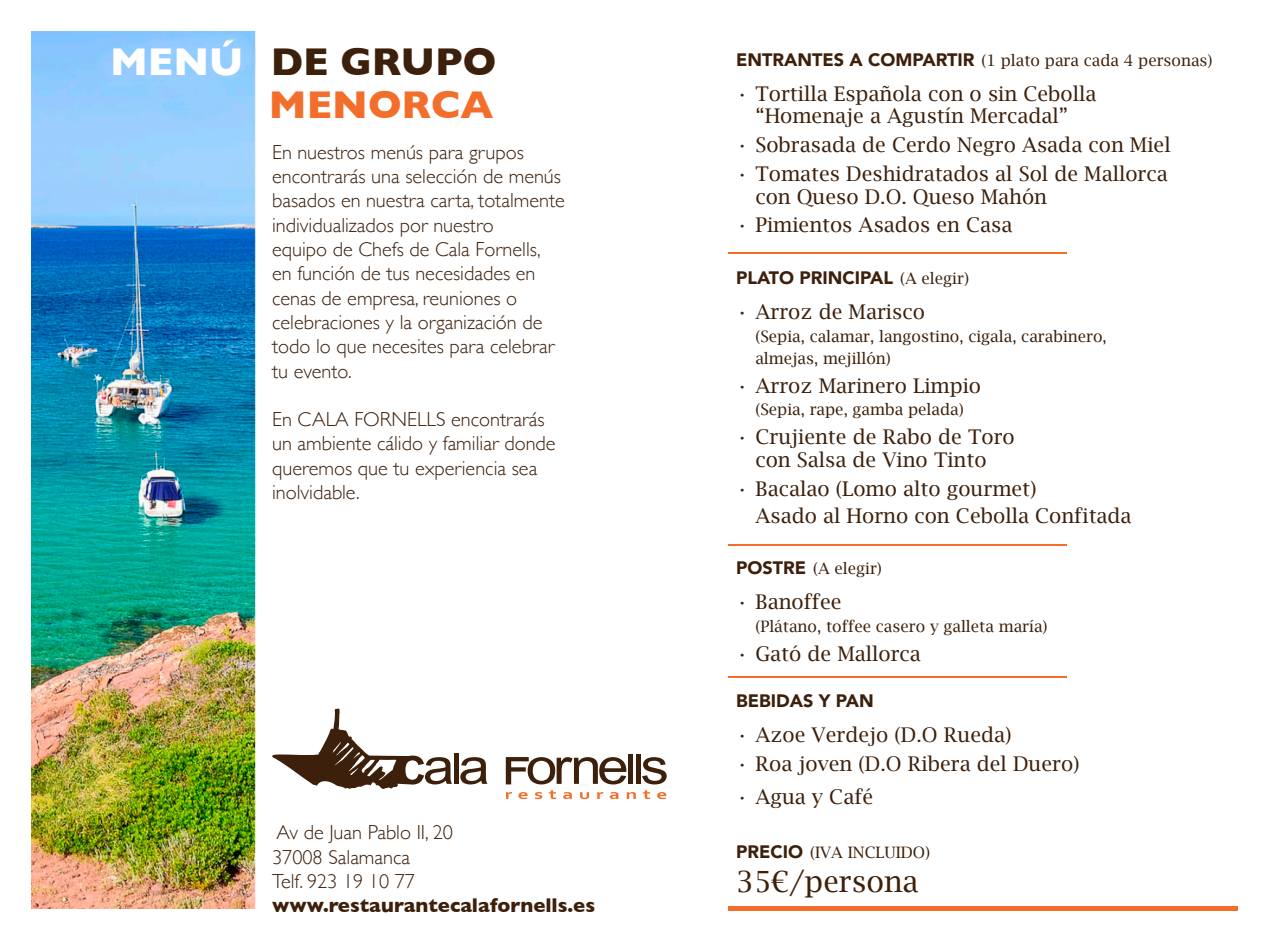
<style>
.page{position:relative;width:1276px;height:944px;background:#fff}
.page>*{position:absolute;margin:0;border:0;box-sizing:border-box;transform-origin:0 0}
.t1{font:700 39.38px "Gill Sans";color:#3c200b}
.t2{font:700 39.38px "Gill Sans";color:#f36e2a}
.t3{font:700 39.38px "Gill Sans";color:#fff}
.t4{font:29.25px "Lucida Bright";color:#3c200b}
.t5{font:300 20.25px/24.3px "Gill Sans";color:#3c200b}
.t6{font:20.25px/22.5px "Lucida Bright";color:#3c200b;text-align:center}
.t7{font:700 20.25px "Gill Sans";color:#3c200b}
.t8{font:900 18px "Avenir";color:#3c200b}
.t9{font:15.75px/22.5px "Lucida Bright";color:#3c200b}
.s1{font-family:"Avenir";font-weight:900;font-size:18px}
.s2{font-family:"Lucida Bright";font-weight:400;font-size:15.75px}
</style>
<div class="page">
<img style="left:32px;top:32px;width:223px;height:876px">
<hr style="left:728px;top:253px;width:339px;height:1px;background:#f36e2a">
<hr style="left:728px;top:544px;width:339px;height:2px;background:#f36e2a">
<hr style="left:728px;top:676px;width:339px;height:2px;background:#f36e2a">
<svg style="left:460px;top:757px;width:27px;height:27px"></svg>
<div style="left:454px;top:754px;width:5px;height:30px;background:#3c200b"></div>
<svg style="left:272px;top:708px;width:180px;height:81px"></svg>
<svg style="left:506px;top:790px;width:160px;height:9px"></svg>
<svg style="left:642px;top:757px;width:24px;height:27px"></svg>
<div style="left:635px;top:754px;width:5px;height:30px;background:#3c200b"></div>
<div style="left:628px;top:754px;width:5px;height:30px;background:#3c200b"></div>
<svg style="left:506px;top:757px;width:120px;height:27px"></svg>
<hr style="left:728px;top:906px;width:509px;height:4px;background:#f36e2a">
<p class="t3" style="left:110px;top:30px;width:135px">MENÚ</p>
<p class="t1" style="left:271px;top:30px;width:227px">DE GRUPO</p>
<p class="t2" style="left:269px;top:73px;width:226px">MENORCA</p>
<p class="t5" style="left:272px;top:139px;width:294px">En nuestros menús para grupos encontrarás una selección de menús basados en nuestra carta, totalmente individualizados por nuestro<br>equipo de Chefs de Cala Fornells, en función de tus necesidades en cenas de empresa, reuniones o celebraciones y la organización de todo lo que necesites para celebrar tu evento.</p>
<p class="t5" style="left:272px;top:406px;width:285px">En CALA FORNELLS encontrarás un ambiente cálido y familiar donde queremos que tu experiencia sea inolvidable.</p>
<p class="t5" style="left:276px;top:819px;width:178px">Av de Juan Pablo II, 20</p>
<p class="t5" style="left:272px;top:844px;width:140px">37008 Salamanca</p>
<p class="t5" style="left:272px;top:868px;width:144px">Telf. 923 19 10 77</p>
<p class="t7" style="left:272px;top:889px;width:324px">www.restaurantecalafornells.es</p>
<p class="t9" style="left:736px;top:49px;width:478px"><span class="s1">ENTRANTES A COMPARTIR</span> (1 plato para cada 4 personas)</p>
<p class="t6" style="left:736px;top:82px;width:362px">• Tortilla Española con o sin Cebolla “Homenaje a Agustín Mercadal”</p>
<p class="t6" style="left:736px;top:134px;width:436px">• Sobrasada de Cerdo Negro Asada con Miel</p>
<p class="t6" style="left:755px;top:163px;width:414px;text-align:left;text-indent:-19px">• Tomates Deshidratados al Sol de Mallorca con Queso D.O. Queso Mahón</p>
<p class="t6" style="left:736px;top:214px;width:278px">• Pimientos Asados en Casa</p>
<p class="t8" style="left:736px;top:262px;width:234px">PLATO PRINCIPAL <span class="s2">(A elegir)</span></p>
<p class="t6" style="left:736px;top:301px;width:190px">• Arroz de Marisco</p>
<p class="t9" style="left:755px;top:325px;width:353px">(Sepia, calamar, langostino, cigala, carabinero, almejas, mejillón)</p>
<p class="t6" style="left:736px;top:374px;width:246px">• Arroz Marinero Limpio</p>
<p class="t9" style="left:755px;top:399px;width:210px">(Sepia, rape, gamba pelada)</p>
<p class="t6" style="left:736px;top:426px;width:280px">• Crujiente de Rabo de Toro con Salsa de Vino Tinto</p>
<p class="t6" style="left:755px;top:475px;width:378px;line-height:27px;text-align:left;text-indent:-19px">• Bacalao (Lomo alto gourmet)<br>Asado al Horno con Cebolla Confitada</p>
<p class="t9" style="left:736px;top:557px;width:147px"><span class="s1">POSTRE</span> (A elegir)</p>
<p class="t6" style="left:736px;top:591px;width:107px">• Banoffee</p>
<p class="t9" style="left:755px;top:615px;width:294px">(Plátano, toffee casero y galleta maría)</p>
<p class="t6" style="left:736px;top:642px;width:186px">• Gató de Mallorca</p>
<p class="t8" style="left:736px;top:685px;width:139px">BEBIDAS Y PAN</p>
<p class="t6" style="left:736px;top:723px;width:277px">• Azoe Verdejo (D.O Rueda)</p>
<p class="t6" style="left:736px;top:752px;width:345px">• Roa joven (D.O Ribera del Duero)</p>
<p class="t6" style="left:736px;top:786px;width:139px">• Agua y Café</p>
<p class="t9" style="left:736px;top:841px;width:195px"><span class="s1">PRECIO</span> (IVA INCLUIDO)</p>
<p class="t4" style="left:736px;top:865px;width:184px">35€/persona</p>
</div>
